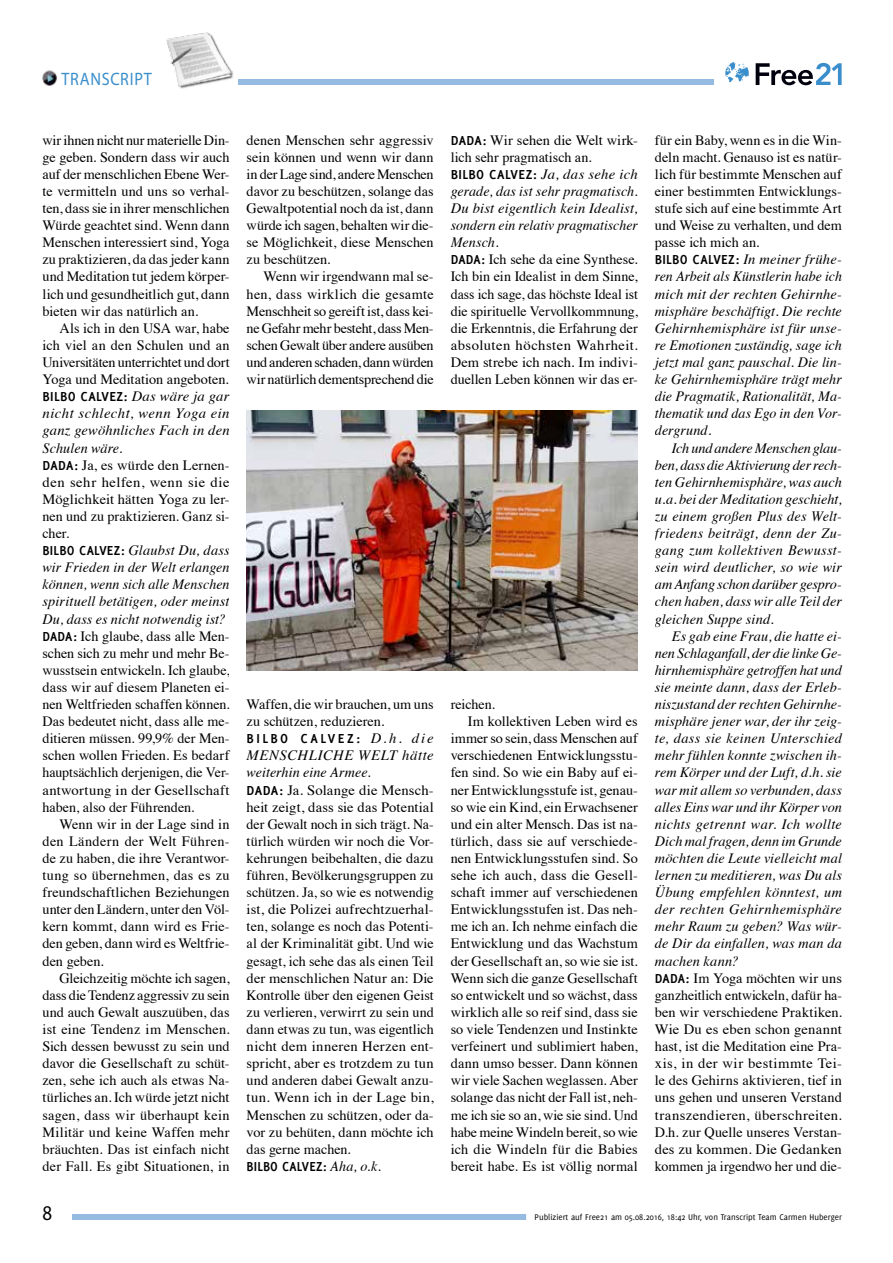
<style>
.page{position:relative;width:893px;height:1263px;background:#fff}
.page>*{position:absolute;margin:0;border:0;box-sizing:border-box;transform-origin:0 0}
.t1{font:21px "Myriad Pro";color:#000;scale:.9 1}
.t2{font:18px "Myriad Pro";letter-spacing:.045em;color:#3a8ecb;scale:.9 1}
.t3{font:14.25px/17.1px "Times";color:#000;text-align:justify}
.t4{font:italic 14.25px/17.1px "Times";letter-spacing:.005em;color:#000}
.t5{font:700 14.25px "Delicious";letter-spacing:.025em;color:#000}
.t6{font:700 14.25px "Delicious";letter-spacing:.17em;color:#000}
.t7{font:9px "Delicious";color:#000}
.s1{font-family:"Times";font-weight:400;font-style:italic}
.s2{font-style:italic}
.s3{font-family:"Delicious";font-weight:700}
.s4{font-style:normal}
.s5{font-family:"Delicious";font-weight:700;font-style:normal}
</style>
<div class="page">
<div style="left:43px;top:79px;width:671px;height:6px;background:#95bbe2"></div>
<svg style="left:756px;top:63px;width:86px;height:22px"></svg>
<svg style="left:725px;top:62px;width:24px;height:20px"></svg>
<div style="left:36px;top:23px;width:202px;height:79px;background:#fff"></div>
<div style="left:72px;top:1214px;width:766px;height:6px;background:#95bbe2"></div>
<div style="left:526px;top:1212px;width:324px;height:12px;background:#fff"></div>
<div style="left:167px;top:32px;width:67px;height:57px;background:#000;opacity:.75"></div>
<img style="left:166px;top:32px;width:66px;height:55px">
<img style="left:42px;top:70px;width:15px;height:16px">
<img style="left:247px;top:410px;width:391px;height:260px">
<p class="t2" style="left:61px;top:68px;width:102px">TRANSCRIPT</p>
<p class="t3" style="left:43px;top:130px;width:189px">wir ihnen nicht nur materielle Din&shy;ge geben. Sondern dass wir auch auf der menschlichen Ebene Wer&shy;te vermitteln und uns so verhal&shy;ten, dass sie in ihrer menschlichen Würde geachtet sind. Wenn dann Menschen interessiert sind, Yoga zu praktizieren, da das jeder kann und Meditation tut jedem körper&shy;lich und gesundheitlich gut, dann bieten wir das natürlich an.</p>
<p class="t3" style="left:43px;top:318px;width:189px;text-indent:17px">Als ich in den USA war, habe ich viel an den Schulen und an Universitäten unterrichtet und dort Yoga und Meditation angeboten.</p>
<p class="t5" style="left:43px;top:388px;width:189px">BILBO CALVEZ: <span class="s1">Das wäre ja gar</span></p>
<p class="t3" style="left:43px;top:404px;width:189px;text-align:left"><span class="s2">nicht schlecht, wenn Yoga ein ganz gewöhnliches Fach in den<br>Schulen wäre.<br></span><span class="s3">DADA:</span> Ja, es würde den Lernen&shy;den sehr helfen, wenn sie die<br>Möglichkeit hätten Yoga zu ler&shy;nen und zu praktizieren. Ganz si&shy;cher.<br><span class="s3">BILBO CALVEZ:</span> <span class="s2">Glaubst Du, dass wir Frieden in der Welt erlangen können, wenn sich alle Menschen spirituell betätigen, oder meinst<br>Du, dass es nicht notwendig ist?<br></span><span class="s3">DADA:</span> Ich glaube, dass alle Men&shy;schen sich zu mehr und mehr Be&shy;wusstsein entwickeln. Ich glaube, dass wir auf diesem Planeten ei&shy;nen Weltfrieden schaffen können.<br>Das bedeutet nicht, dass alle me&shy;ditieren müssen. 99,9% der Men&shy;schen wollen Frieden. Es bedarf hauptsächlich derjenigen, die Ver&shy;antwortung in der Gesellschaft haben, also der Führenden.</p>
<p class="t3" style="left:43px;top:814px;width:189px;text-indent:17px">Wenn wir in der Lage sind in den Ländern der Welt Führen&shy;de zu haben, die ihre Verantwor&shy;tung so übernehmen, das es zu freundschaftlichen Beziehungen unter den Ländern, unter den Völ&shy;kern kommt, dann wird es Frie&shy;den geben, dann wird es Weltfrie&shy;den geben.</p>
<p class="t3" style="left:43px;top:968px;width:189px;text-indent:17px">Gleichzeitig möchte ich sagen, dass die Tendenz aggressiv zu sein und auch Gewalt auszuüben, das ist eine Tendenz im Menschen.<br>Sich dessen bewusst zu sein und davor die Gesellschaft zu schüt&shy;zen, sehe ich auch als etwas Na&shy;türliches an. Ich würde jetzt nicht sagen, dass wir überhaupt kein Militär und keine Waffen mehr bräuchten. Das ist einfach nicht der Fall. Es gibt Situationen, in</p>
<p class="t3" style="left:247px;top:130px;width:189px">denen Menschen sehr aggressiv sein können und wenn wir dann in der Lage sind, andere Menschen davor zu beschützen, solange das Gewaltpotential noch da ist, dann würde ich sagen, behalten wir die&shy;se Möglichkeit, diese Menschen zu beschützen.</p>
<p class="t3" style="left:247px;top:267px;width:189px;text-indent:17px">Wenn wir irgendwann mal se&shy;hen, dass wirklich die gesamte Menschheit so gereift ist, dass kei&shy;ne Gefahr mehr besteht, dass Men&shy;schen Gewalt über andere ausüben und anderen schaden, dann würden wir natürlich dementsprechend die</p>
<p class="t3" style="left:247px;top:694px;width:189px">Waffen, die wir brauchen, um uns zu schützen, reduzieren.</p>
<p class="t6" style="left:247px;top:730px;width:189px">BILBO CALVEZ: <span class="s1">D.h. die</span></p>
<p class="t3" style="left:247px;top:746px;width:189px;text-align:left"><span class="s2">MENSCHLICHE WELT hätte weiterhin eine Armee.<br></span><span class="s3">DADA:</span> Ja. Solange die Mensch&shy;heit zeigt, dass sie das Potential der Gewalt noch in sich trägt. Na&shy;türlich würden wir noch die Vor&shy;kehrungen beibehalten, die dazu führen, Bevölkerungsgruppen zu schützen. Ja, so wie es notwendig ist, die Polizei aufrechtzuerhal&shy;ten, solange es noch das Potenti&shy;al der Kriminalität gibt. Und wie gesagt, ich sehe das als einen Teil der menschlichen Natur an: Die<br>Kontrolle über den eigenen Geist zu verlieren, verwirrt zu sein und dann etwas zu tun, was eigentlich nicht dem inneren Herzen ent&shy;spricht, aber es trotzdem zu tun und anderen dabei Gewalt anzu&shy;tun. Wenn ich in der Lage bin,<br>Menschen zu schützen, oder da&shy;vor zu behüten, dann möchte ich das gerne machen.</p>
<p class="t5" style="left:247px;top:1158px;width:136px">BILBO CALVEZ: <span class="s1">Aha, o.k.</span></p>
<p class="t3" style="left:451px;top:130px;width:189px;text-align:left"><span class="s3">DADA:</span> Wir sehen die Welt wirk&shy;lich sehr pragmatisch an.<br><span class="s3">BILBO CALVEZ:</span> <span class="s2">Ja, das sehe ich gerade, das ist sehr pragmatisch.<br>Du bist eigentlich kein Idealist, sondern ein relativ pragmatischer<br>Mensch.<br></span><span class="s3">DADA:</span> Ich sehe da eine Synthese.<br>Ich bin ein Idealist in dem Sinne, dass ich sage, das höchste Ideal ist die spirituelle Vervollkommnung, die Erkenntnis, die Erfahrung der absoluten höchsten Wahrheit.<br>Dem strebe ich nach. Im indivi&shy;duellen Leben können wir das er-</p>
<p class="t3" style="left:451px;top:694px;width:46px">reichen.</p>
<p class="t3" style="left:468px;top:712px;width:172px">Im kollektiven Leben wird es</p>
<p class="t3" style="left:451px;top:729px;width:189px">immer so sein, dass Menschen auf</p>
<p class="t3" style="left:451px;top:746px;width:189px">verschiedenen Entwicklungsstu-</p>
<p class="t3" style="left:451px;top:763px;width:189px">fen sind. So wie ein Baby auf ei-</p>
<p class="t3" style="left:451px;top:780px;width:189px">ner Entwicklungsstufe ist, genau-</p>
<p class="t3" style="left:451px;top:797px;width:189px">so wie ein Kind, ein Erwachsener</p>
<p class="t3" style="left:451px;top:814px;width:189px">und ein alter Mensch. Das ist na-</p>
<p class="t3" style="left:451px;top:831px;width:189px">türlich, dass sie auf verschiede-</p>
<p class="t3" style="left:451px;top:848px;width:189px">nen Entwicklungsstufen sind. So</p>
<p class="t3" style="left:451px;top:865px;width:189px">sehe ich auch, dass die Gesell-</p>
<p class="t3" style="left:451px;top:883px;width:189px">schaft immer auf verschiedenen</p>
<p class="t3" style="left:451px;top:900px;width:189px">Entwicklungsstufen ist. Das neh-</p>
<p class="t3" style="left:451px;top:917px;width:189px">me ich an. Ich nehme einfach die</p>
<p class="t3" style="left:451px;top:934px;width:189px">Entwicklung und das Wachstum</p>
<p class="t3" style="left:451px;top:951px;width:189px">der Gesellschaft an, so wie sie ist.</p>
<p class="t3" style="left:451px;top:968px;width:189px">Wenn sich die ganze Gesellschaft</p>
<p class="t3" style="left:451px;top:985px;width:189px">so entwickelt und so wächst, dass</p>
<p class="t3" style="left:451px;top:1002px;width:189px">wirklich alle so reif sind, dass sie</p>
<p class="t3" style="left:451px;top:1019px;width:189px">so viele Tendenzen und Instinkte</p>
<p class="t3" style="left:451px;top:1036px;width:189px">verfeinert und sublimiert haben,</p>
<p class="t3" style="left:451px;top:1054px;width:189px">dann umso besser. Dann können</p>
<p class="t3" style="left:451px;top:1071px;width:189px">wir viele Sachen weglassen. Aber</p>
<p class="t3" style="left:451px;top:1088px;width:189px">solange das nicht der Fall ist, neh-</p>
<p class="t3" style="left:451px;top:1105px;width:189px">me ich sie so an, wie sie sind. Und</p>
<p class="t3" style="left:451px;top:1122px;width:189px">habe meine Windeln bereit, so wie</p>
<p class="t3" style="left:451px;top:1139px;width:189px">ich die Windeln für die Babies</p>
<p class="t3" style="left:451px;top:1156px;width:189px">bereit habe. Es ist völlig normal</p>
<p class="t4" style="left:655px;top:130px;width:189px"><span class="s4">für ein Baby, wenn es in die Win&shy;deln macht. Genauso ist es natür&shy;lich für bestimmte Menschen auf einer bestimmten Entwicklungs&shy;stufe sich auf eine bestimmte Art und Weise zu verhalten, und dem passe ich mich an.<br></span><span class="s5">BILBO CALVEZ:</span> In meiner frühe&shy;ren Arbeit als Künstlerin habe ich mich mit der rechten Gehirnhe&shy;misphäre beschäftigt. Die rechte<br>Gehirnhemisphäre ist für unse&shy;re Emotionen zuständig, sage ich jetzt mal ganz pauschal. Die lin&shy;ke Gehirnhemisphäre trägt mehr die Pragmatik, Rationalität, Ma&shy;thematik und das Ego in den Vor&shy;dergrund.</p>
<p class="t4" style="left:655px;top:438px;width:189px;text-align:justify;text-indent:17px">Ich und andere Menschen glau&shy;ben, dass die Aktivierung der rech&shy;ten Gehirnhemisphäre, was auch u.a. bei der Meditation geschieht, zu einem großen Plus des Welt&shy;friedens beiträgt, denn der Zu&shy;gang zum kollektiven Bewusst&shy;sein wird deutlicher, so wie wir am Anfang schon darüber gespro&shy;chen haben, dass wir alle Teil der gleichen Suppe sind.</p>
<p class="t4" style="left:655px;top:626px;width:189px;text-indent:17px">Es gab eine Frau, die hatte ei&shy;nen Schlaganfall, der die linke Ge&shy;hirnhemisphäre getroffen hat und sie meinte dann, dass der Erleb&shy;niszustand der rechten Gehirnhe&shy;misphäre jener war, der ihr zeig&shy;te, dass sie keinen Unterschied mehr fühlen konnte zwischen ih&shy;rem Körper und der Luft, d.h. sie war mit allem so verbunden, dass alles Eins war und ihr Körper von nichts getrennt war. Ich wollte<br>Dich mal fragen, denn im Grunde möchten die Leute vielleicht mal lernen zu meditieren, was Du als<br>Übung empfehlen könntest, um der rechten Gehirnhemisphäre mehr Raum zu geben? Was wür&shy;de Dir da einfallen, was man da machen kann?<br><span class="s5">DADA:</span> <span class="s4">Im Yoga möchten wir uns ganzheitlich entwickeln, dafür ha&shy;ben wir verschiedene Praktiken.<br>Wie Du es eben schon genannt hast, ist die Meditation eine Pra&shy;xis, in der wir bestimmte Tei&shy;le des Gehirns aktivieren, tief in uns gehen und unseren Verstand transzendieren, überschreiten.<br>D.h. zur Quelle unseres Verstan&shy;des zu kommen. Die Gedanken kommen ja irgendwo her und die-</span></p>
<h1 class="t1" style="left:43px;top:1200px;width:12px">8</h1>
<p class="t7" style="left:535px;top:1212px;width:309px">Publiziert auf Free21 am 05.08.2016, 18:42 Uhr, von Transcript Team Carmen Huberger</p>
</div>
